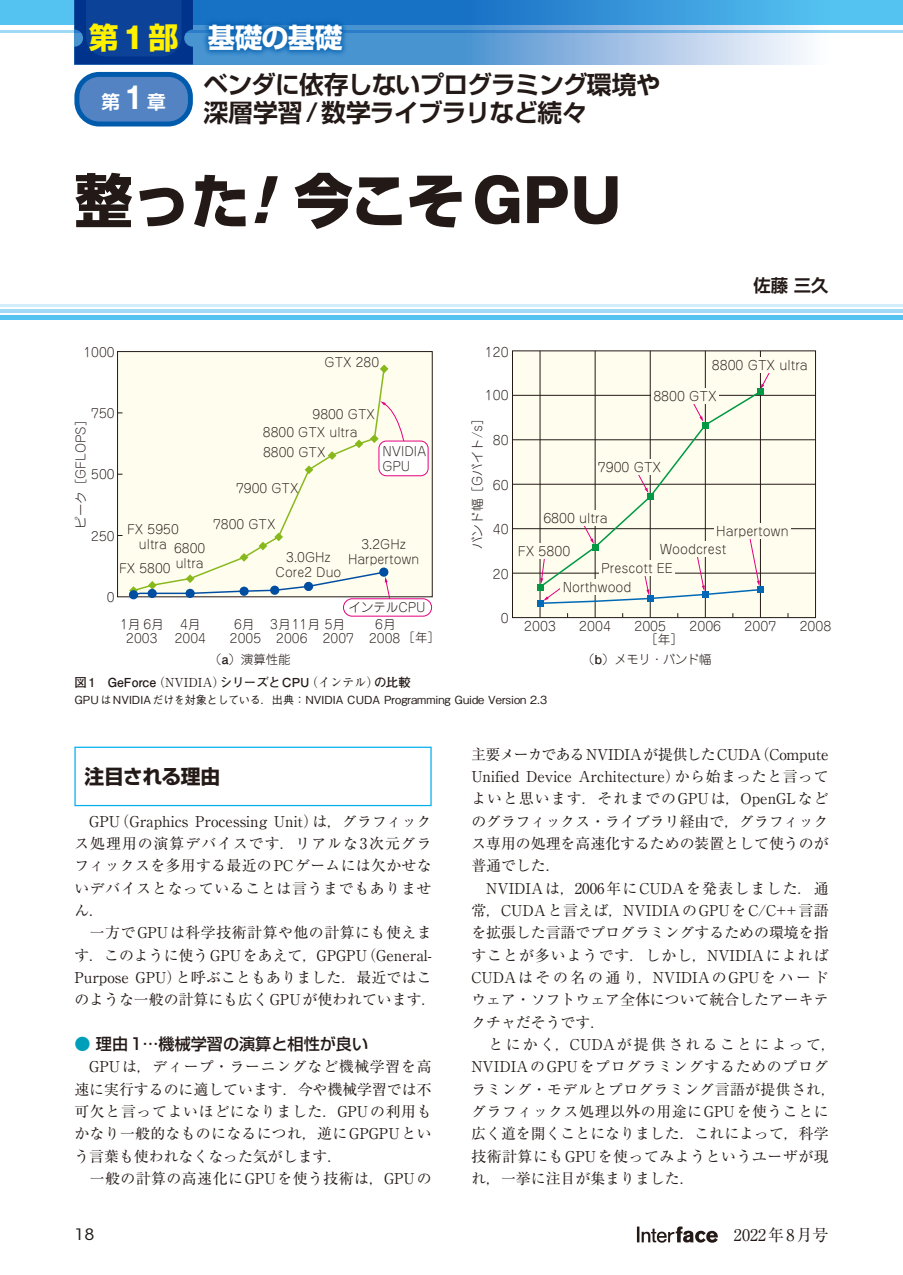
<style>
.page{position:relative;width:903px;height:1275px;background:#fff}
.page>*{position:absolute;margin:0;border:0;box-sizing:border-box;transform-origin:0 0}
.t1{font:800 58.27px "Shin Go Pro";letter-spacing:-.02em;color:#231916}
.t2{font:700 27.3px "Shin Go Pro";letter-spacing:-.02em;color:#fff}
.t3{font:700 24.85px/28.5px "Shin Go Pro De";letter-spacing:-.035em;color:#231916}
.t4{font:700 19.78px "Shin Go Pro";letter-spacing:-.035em;color:#231916}
.t5{font:700 18.55px "Shin Go Pro De";color:#fff}
.t6{font:700 17.32px "Shin Go Pro De";color:#231916}
.t7{font:500 16.1px "Shin Go Pro";color:#231916}
.t8{font:16.1px "Ryumin Pro";color:#231916}
.t9{font:15.58px "ITC Avant Garde Std";color:#231916;scale:1.11 1}
.t10{font:14.88px/22.4px "Ryumin Pro";color:#231916}
.t11{font:14.88px/22.4px "Ryumin Pro";letter-spacing:.02em;color:#231916}
.t12{font:300 12.6px "Jun 101 Pro";color:#231916}
.t13{font:300 12.42px/15px "Jun 101 Pro";color:#231916}
.t14{font:700 12.42px "Futo Go B101 Pro";color:#231916}
.t15{font:500 11.2px "Gothic BBB Pro";color:#231916}
.s1{font-size:29.75px;color:#fff100}
.s2{font-family:"Gothic MB101 Pro";font-size:29.75px;color:#fff100}
.s3{font-family:"Gothic MB101 Pro De";font-size:29.75px}
.s4{font-family:"Gothic MB101 Pro De"}
.s5{font-family:"Gothic MB101 Pro";font-style:italic}
.s6{font-family:"Gothic MB101 Pro"}
.s7{font-family:"Futo Go B101 Pro";font-weight:700}
.s8{font-family:"Ryumin Pro";font-weight:400}
.s9{color:#009fb9}
</style>
<div class="page">
<svg style="left:637px;top:1226px;width:81px;height:17px"></svg>
<div style="left:0;top:0;width:903px;height:25px;background:#55c3f1"></div>
<hr style="left:0;top:30px;width:903px;height:2px;background:#9fd9f6">
<hr style="left:0;top:309px;width:903px;height:4px;background:#9fd9f6">
<div style="left:0;top:315px;width:903px;height:5px;background:#55c3f1"></div>
<hr style="left:0;top:304px;width:903px;height:2px;background:#d3edfb">
<div style="left:74px;top:747px;width:358px;height:59px;border:1px solid #00afec"></div>
<div style="left:118px;top:352px;width:314px;height:245px;background:#fffeee"></div>
<div style="left:117px;top:351px;width:316px;height:246px;border:1px solid #231916"></div>
<svg style="left:382px;top:365px;width:6px;height:7px"></svg>
<svg style="left:210px;top:367px;width:176px;height:203px"></svg>
<div style="left:343px;top:598px;width:89px;height:18px;border:1px solid #e4007f;border-radius:9px"></div>
<svg style="left:129px;top:570px;width:261px;height:29px"></svg>
<div style="left:379px;top:441px;width:49px;height:35px;background:#fff;border-radius:7px"></div>
<div style="left:379px;top:441px;width:49px;height:35px;border:1px solid #e4007f;border-radius:7px"></div>
<svg style="left:370px;top:401px;width:34px;height:42px"></svg>
<div style="left:512px;top:351px;width:303px;height:267px;background:#fffeee"></div>
<div style="left:512px;top:350px;width:304px;height:268px;border:1px solid #231916"></div>
<hr style="left:512px;top:395px;width:303px;height:1px;background:#231916">
<hr style="left:512px;top:439px;width:303px;height:1px;background:#231916">
<hr style="left:512px;top:484px;width:303px;height:1px;background:#231916">
<hr style="left:512px;top:528px;width:303px;height:1px;background:#231916">
<hr style="left:512px;top:573px;width:303px;height:1px;background:#231916">
<hr style="left:760px;top:351px;width:1px;height:267px;background:#231916">
<hr style="left:705px;top:351px;width:1px;height:267px;background:#231916">
<hr style="left:650px;top:351px;width:1px;height:267px;background:#231916">
<hr style="left:595px;top:351px;width:1px;height:267px;background:#231916">
<hr style="left:540px;top:351px;width:1px;height:267px;background:#231916">
<svg style="left:537px;top:368px;width:235px;height:238px"></svg>
<div style="left:651px;top:388px;width:68px;height:15px;background:#fffeee"></div>
<div style="left:596px;top:459px;width:67px;height:16px;background:#fffeee"></div>
<div style="left:541px;top:510px;width:68px;height:15px;background:#fffeee"></div>
<div style="left:561px;top:580px;width:74px;height:15px;background:#fffeee"></div>
<div style="left:658px;top:541px;width:70px;height:15px;background:#fffeee"></div>
<div style="left:714px;top:524px;width:76px;height:15px;background:#fffeee"></div>
<div style="left:599px;top:560px;width:75px;height:15px;background:#fffeee"></div>
<div style="left:516px;top:543px;width:56px;height:15px;background:#fffeee"></div>
<div style="left:710px;top:358px;width:100px;height:15px;background:#fffeee"></div>
<div style="left:77px;top:74px;width:113px;height:50px;background:#5383c3;border-radius:22px"></div>
<div style="left:74px;top:72px;width:119px;height:54px;border:5px solid #005bac;border-radius:22px"></div>
<svg style="left:74px;top:0;width:829px;height:64px"></svg>
<div style="left:201px;top:17px;width:148px;height:40px;background:#005bac;opacity:.75"></div>
<h2 class="t2" style="left:89px;top:16px;width:255px"><span class="s1">第</span><span class="s2">1</span><span class="s1">部</span> 基礎の基礎</h2>
<p class="t5" style="left:101px;top:87px;width:66px">第<span class="s3">1</span>章</p>
<h3 class="t3" style="left:203px;top:67px;width:458px">ベンダに依存しないプログラミング環境や深層学習 <span class="s4">/</span> 数学ライブラリなど続々</h3>
<h1 class="t1" style="left:74px;top:155px;width:548px">整った<span class="s5">!</span>今こそ<span class="s6">GPU</span></h1>
<p class="t13" style="left:83px;top:343px;width:33px">1000</p>
<p class="t13" style="left:325px;top:353px;width:56px">GTX 280</p>
<p class="t12" style="left:485px;top:342px;width:25px">120</p>
<p class="t12" style="left:485px;top:386px;width:25px">100</p>
<p class="t6" style="left:753px;top:271px;width:77px">佐藤 三久</p>
<p class="t12" style="left:712px;top:355px;width:98px">8800 GTX ultra</p>
<p class="t12" style="left:653px;top:386px;width:65px">8800 GTX</p>
<p class="t13" style="left:91px;top:404px;width:25px">750</p>
<p class="t13" style="left:72px;top:529px;width:116px;rotate:-90deg">ピーク［GFLOPS］</p>
<p class="t13" style="left:91px;top:466px;width:25px">500</p>
<p class="t13" style="left:127px;top:520px;width:53px;text-align:center">FX 5950 ultra</p>
<p class="t13" style="left:91px;top:527px;width:25px">250</p>
<p class="t13" style="left:174px;top:539px;width:33px">6800 ultra</p>
<p class="t13" style="left:119px;top:559px;width:53px">FX 5800</p>
<p class="t13" style="left:107px;top:588px;width:9px">0</p>
<p class="t13" style="left:312px;top:405px;width:64px">9800 GTX</p>
<p class="t13" style="left:263px;top:444px;width:64px">8800 GTX</p>
<p class="t13" style="left:236px;top:480px;width:64px">7900 GTX</p>
<p class="t13" style="left:263px;top:423px;width:96px">8800 GTX ultra</p>
<p class="t13" style="left:382px;top:442px;width:46px">NVIDIA<br>GPU</p>
<p class="t13" style="left:213px;top:515px;width:64px">7800 GTX</p>
<p class="t13" style="left:361px;top:536px;width:46px">3.2GHz</p>
<p class="t13" style="left:286px;top:549px;width:46px">3.0GHz</p>
<p class="t13" style="left:348px;top:551px;width:73px">Harpertown</p>
<p class="t13" style="left:276px;top:564px;width:67px">Core2 Duo</p>
<p class="t13" style="left:349px;top:599px;width:78px">インテルCPU</p>
<p class="t13" style="left:120px;top:615px;width:45px">1月 6月</p>
<p class="t13" style="left:180px;top:615px;width:22px">4月</p>
<p class="t13" style="left:234px;top:615px;width:22px">6月</p>
<p class="t13" style="left:270px;top:615px;width:76px">3月11月 5月</p>
<p class="t13" style="left:375px;top:615px;width:22px">6月</p>
<p class="t13" style="left:126px;top:629px;width:33px">2003</p>
<p class="t13" style="left:175px;top:629px;width:33px">2004</p>
<p class="t13" style="left:230px;top:629px;width:211px">2005 2006 2007 2008 ［年］</p>
<p class="t12" style="left:467px;top:549px;width:138px;rotate:-90deg">バンド幅［Gバイト/s］</p>
<p class="t12" style="left:493px;top:430px;width:17px">80</p>
<p class="t12" style="left:493px;top:475px;width:17px">60</p>
<p class="t12" style="left:493px;top:519px;width:17px">40</p>
<p class="t12" style="left:493px;top:564px;width:17px">20</p>
<p class="t12" style="left:501px;top:609px;width:9px">0</p>
<p class="t12" style="left:598px;top:457px;width:65px">7900 GTX</p>
<p class="t12" style="left:543px;top:508px;width:66px">6800 ultra</p>
<p class="t12" style="left:518px;top:541px;width:54px">FX 5800</p>
<p class="t12" style="left:716px;top:522px;width:74px">Harpertown</p>
<p class="t12" style="left:660px;top:539px;width:68px">Woodcrest</p>
<p class="t12" style="left:601px;top:558px;width:73px">Prescott EE</p>
<p class="t12" style="left:563px;top:577px;width:70px">Northwood</p>
<p class="t12" style="left:524px;top:617px;width:33px">2003</p>
<p class="t12" style="left:579px;top:617px;width:33px">2004</p>
<p class="t12" style="left:634px;top:617px;width:33px">2005</p>
<p class="t12" style="left:689px;top:617px;width:33px">2006</p>
<p class="t12" style="left:744px;top:617px;width:33px">2007</p>
<p class="t12" style="left:800px;top:617px;width:33px">2008</p>
<p class="t12" style="left:645px;top:629px;width:39px">［年］</p>
<p class="t13" style="left:209px;top:651px;width:83px">（<span class="s7">a</span>）演算性能</p>
<p class="t13" style="left:582px;top:651px;width:131px">（<span class="s7">b</span>）メモリ・バンド幅</p>
<p class="t14" style="left:74px;top:672px;width:338px">図1　GeForce<span class="s8">（NVIDIA）</span>シリーズとCPU<span class="s8">（インテル）</span>の比較</p>
<p class="t15" style="left:74px;top:691px;width:474px">GPUはNVIDIAだけを対象としている．出典：NVIDIA CUDA Programming Guide Version 2.3</p>
<h3 class="t4" style="left:84px;top:761px;width:138px">注目される理由</h3>
<p class="t10" style="left:74px;top:809px;width:363px">　GPU（Graphics Processing Unit）は，グラフィックス処理用の演算デバイスです．リアルな3次元グラフィックスを多用する最近のPCゲームには欠かせないデバイスとなっていることは言うまでもありません．<br>　一方でGPUは科学技術計算や他の計算にも使えます．このように使うGPUをあえて，GPGPU（General-<br>Purpose GPU）と呼ぶこともありました．最近ではこのような一般の計算にも広くGPUが使われています．</p>
<p class="t7" style="left:74px;top:1030px;width:295px"><span class="s9">●</span> 理由1…機械学習の演算と相性が良い</p>
<p class="t11" style="left:74px;top:1054px;width:359px">　GPUは，ディープ・ラーニングなど機械学習を高速に実行するのに適しています．今や機械学習では不可欠と言ってよいほどになりました．GPUの利用もかなり一般的なものになるにつれ，逆にGPGPUという言葉も使われなくなった気がします．<br>　一般の計算の高速化にGPUを使う技術は，GPUの</p>
<p class="t10" style="left:471px;top:742px;width:366px">主要メーカであるNVIDIAが提供したCUDA（Compute<br>Unified Device Architecture）から始まったと言ってよいと思います．それまでのGPUは，OpenGLなどのグラフィックス・ライブラリ経由で，グラフィックス専用の処理を高速化するための装置として使うのが普通でした．<br>　NVIDIAは，2006年にCUDAを発表しました．通常，CUDAと言えば，NVIDIAのGPUをC/C++言語を拡張した言語でプログラミングするための環境を指すことが多いようです．しかし，NVIDIAによれば<br>CUDAはその名の通り，NVIDIAのGPUをハードウェア・ソフトウェア全体について統合したアーキテクチャだそうです．<br>　とにかく，CUDAが提供されることによって，<br>NVIDIAのGPUをプログラミングするためのプログラミング・モデルとプログラミング言語が提供され，グラフィックス処理以外の用途にGPUを使うことに広く道を開くことになりました．これによって，科学技術計算にもGPUを使ってみようというユーザが現れ，一挙に注目が集まりました．</p>
<p class="t9" style="left:74px;top:1225px;width:20px">18</p>
<p class="t8" style="left:718px;top:1222px;width:112px">　2022年8月号</p>
</div>
